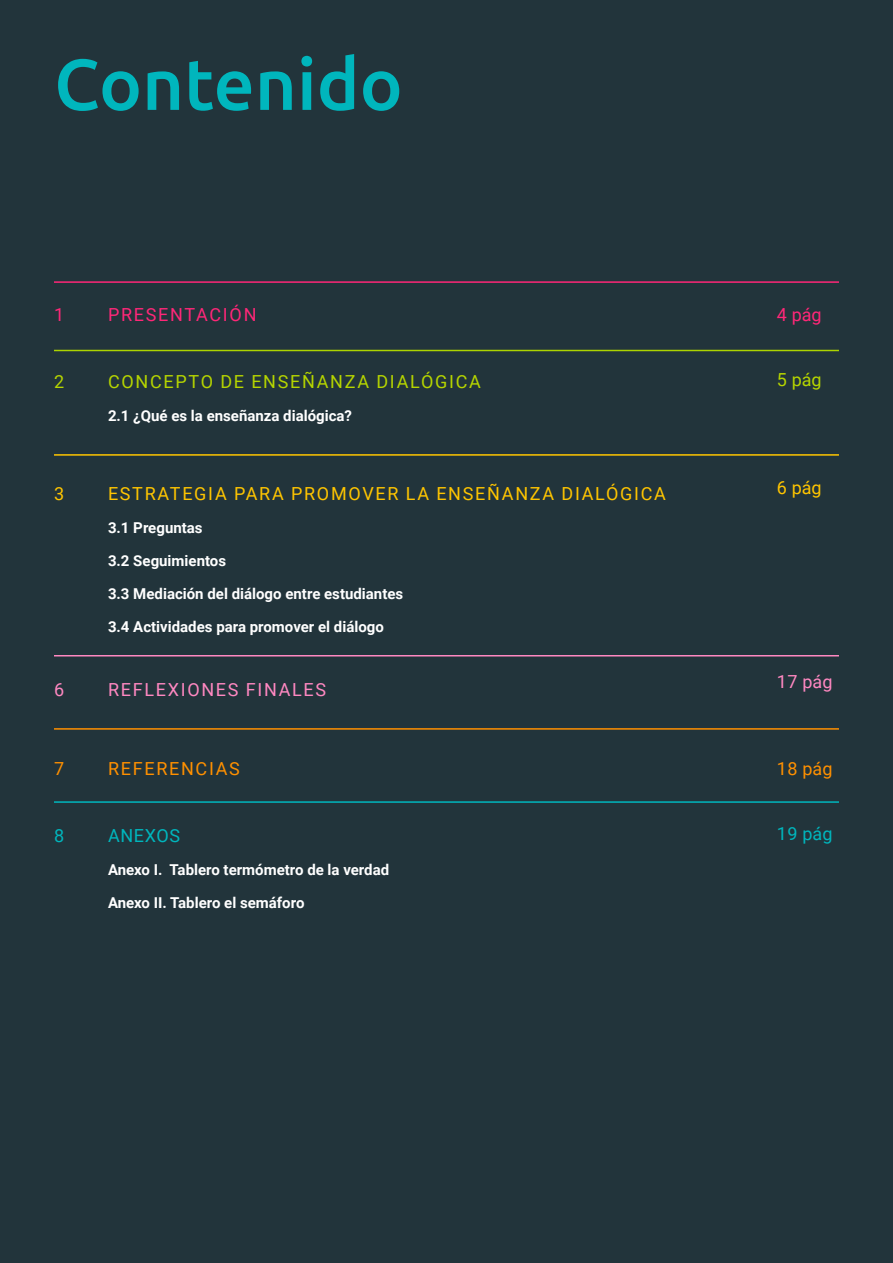
<style>
.page{position:relative;width:893px;height:1263px;background:#22343b}
.page>*{position:absolute;margin:0;border:0;box-sizing:border-box;transform-origin:0 0}
.t1{font:500 72px "Ubuntu";color:#00b6bd}
.t2{font:18px "Roboto";letter-spacing:.095em;color:#ffc500}
.t3{font:18px "Roboto";letter-spacing:.095em;color:#b6d500}
.t4{font:18px "Roboto";letter-spacing:.095em;color:#ff88c1}
.t5{font:18px "Roboto";letter-spacing:.095em;color:#ff2778}
.t6{font:18px "Roboto";letter-spacing:.095em;color:#ff9000}
.t7{font:18px "Roboto";letter-spacing:.035em;color:#00b6bd}
.t8{font:700 15px "Roboto";color:#fff}
</style>
<div class="page">
<hr style="left:54px;top:350px;width:785px;height:1px;background:#acd300">
<hr style="left:54px;top:281px;width:785px;height:2px;background:#ff2778">
<hr style="left:54px;top:454px;width:785px;height:2px;background:#ffc500">
<hr style="left:54px;top:655px;width:785px;height:1px;background:#ff88c1">
<hr style="left:54px;top:728px;width:785px;height:2px;background:#ff9000">
<hr style="left:54px;top:801px;width:785px;height:2px;background:#00b6bd">
<h1 class="t1" style="left:54px;top:39px;width:350px">Contenido</h1>
<p class="t5" style="left:54px;top:302px;width:12px">1</p>
<p class="t5" style="left:108px;top:302px;width:150px">PRESENTACIÓN</p>
<p class="t3" style="left:54px;top:369px;width:12px">2</p>
<p class="t3" style="left:108px;top:369px;width:374px">CONCEPTO DE ENSEÑANZA DIALÓGICA</p>
<p class="t8" style="left:108px;top:405px;width:246px">2.1 ¿Qué es la enseñanza dialógica?</p>
<p class="t2" style="left:54px;top:481px;width:12px">3</p>
<p class="t2" style="left:108px;top:481px;width:559px">ESTRATEGIA PARA PROMOVER LA ENSEÑANZA DIALÓGICA</p>
<p class="t8" style="left:108px;top:517px;width:96px">3.1 Preguntas</p>
<p class="t8" style="left:108px;top:550px;width:120px">3.2 Seguimientos</p>
<p class="t8" style="left:108px;top:583px;width:297px">3.3 Mediación del diálogo entre estudiantes</p>
<p class="t8" style="left:108px;top:616px;width:277px">3.4 Actividades para promover el diálogo</p>
<p class="t4" style="left:54px;top:677px;width:12px">6</p>
<p class="t4" style="left:108px;top:677px;width:220px">REFLEXIONES FINALES</p>
<p class="t6" style="left:54px;top:756px;width:12px">7</p>
<p class="t6" style="left:108px;top:756px;width:133px">REFERENCIAS</p>
<p class="t7" style="left:54px;top:823px;width:12px">8</p>
<p class="t7" style="left:108px;top:823px;width:74px">ANEXOS</p>
<p class="t8" style="left:108px;top:859px;width:283px">Anexo I. Tablero termómetro de la verdad</p>
<p class="t8" style="left:108px;top:892px;width:198px">Anexo II. Tablero el semáforo</p>
<p class="t5" style="left:777px;top:302px;width:46px">4 pág</p>
<p class="t3" style="left:777px;top:367px;width:46px">5 pág</p>
<p class="t2" style="left:777px;top:475px;width:46px">6 pág</p>
<p class="t4" style="left:777px;top:669px;width:57px">17 pág</p>
<p class="t6" style="left:777px;top:756px;width:57px">18 pág</p>
<p class="t7" style="left:777px;top:820px;width:57px">19 pág</p>
</div>
